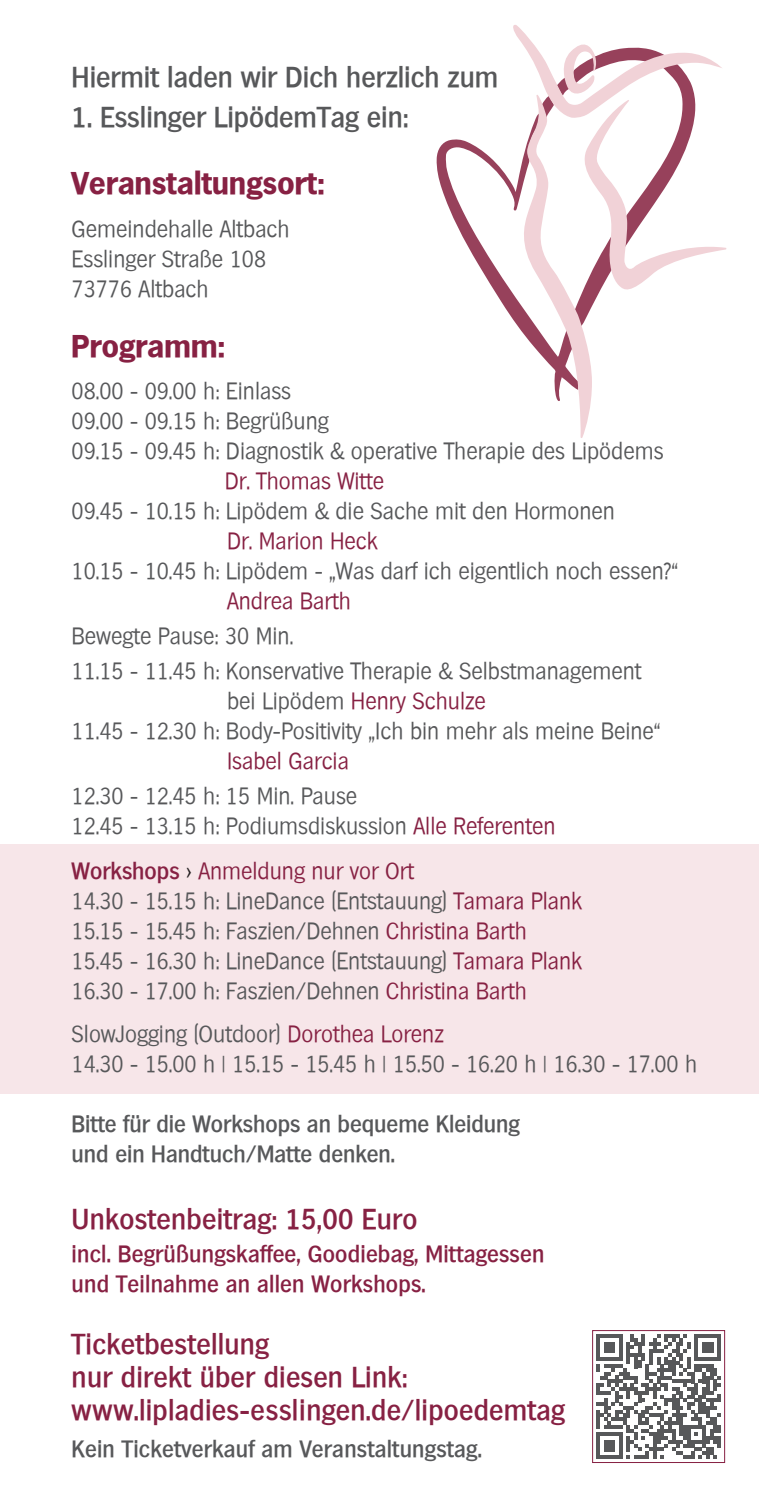
<style>
.page{position:relative;width:759px;height:1503px;background:#fff}
.page>*{position:absolute;margin:0;border:0;box-sizing:border-box;transform-origin:0 0}
.t1{font:700 30px "Hamburg";letter-spacing:.01em;color:#872143}
.t2{font:500 27.5px/32.5px "Hamburg";letter-spacing:.01em;color:#872143}
.t3{font:500 27.5px "Hamburg";color:#57585a}
.t4{font:300 22.5px/30px "Hamburg";color:#57585a;text-align:center}
.t5{font:500 22.5px/30px "Hamburg";color:#57585a}
.t6{font:300 22.5px "Hamburg";color:#872143}
.t7{font:500 22.5px "Hamburg";letter-spacing:.01em;color:#872143}
.s1{color:#872143}
.s2{font-weight:500}
.s3{color:#231f20}
</style>
<div class="page">
<div style="left:0;top:844px;width:758px;height:249px;background:#f7e6e9"></div>
<svg style="left:436px;top:25px;width:290px;height:413px"></svg>
<div style="left:592px;top:1330px;width:132px;height:132px;border:1px solid #872143"></div>
<svg style="left:596px;top:1334px;width:124px;height:124px"></svg>
<p class="t3" style="left:72px;top:60px;width:428px">Hiermit laden wir Dich herzlich zum</p>
<p class="t3" style="left:72px;top:100px;width:338px">1. Esslinger LipödemTag ein:</p>
<p class="t1" style="left:72px;top:166px;width:254px">Veranstaltungsort:</p>
<p class="t4" style="left:72px;top:214px;width:219px">Gemeindehalle Altbach</p>
<p class="t4" style="left:72px;top:244px;width:196px">Esslinger Straße 108</p>
<p class="t4" style="left:72px;top:274px;width:138px">73776 Altbach</p>
<p class="t1" style="left:72px;top:328px;width:154px">Programm:</p>
<p class="t4" style="left:72px;top:376px;width:221px">08.00 - 09.00 h: Einlass</p>
<p class="t4" style="left:72px;top:406px;width:258px">09.00 - 09.15 h: Begrüßung</p>
<p class="t4" style="left:72px;top:436px;width:593px">09.15 - 09.45 h: Diagnostik &amp; operative Therapie des Lipödems</p>
<p class="t6" style="left:225px;top:467px;width:161px">Dr. Thomas Witte</p>
<p class="t4" style="left:72px;top:496px;width:544px">09.45 - 10.15 h: Lipödem &amp; die Sache mit den Hormonen</p>
<p class="t6" style="left:227px;top:527px;width:152px">Dr. Marion Heck</p>
<p class="t4" style="left:72px;top:556px;width:607px">10.15 - 10.45 h: Lipödem - „Was darf ich eigentlich noch essen?“</p>
<p class="t6" style="left:227px;top:587px;width:125px">Andrea Barth</p>
<p class="t4" style="left:72px;top:621px;width:223px">Bewegte Pause: 30 Min.</p>
<p class="t4" style="left:72px;top:656px;width:571px">11.15 - 11.45 h: Konservative Therapie &amp; Selbstmanagement bei Lipödem <span class="s1">Henry Schulze</span></p>
<p class="t4" style="left:72px;top:716px;width:590px">11.45 - 12.30 h: Body-Positivity „Ich bin mehr als meine Beine“</p>
<p class="t6" style="left:227px;top:747px;width:123px">Isabel Garcia</p>
<p class="t4" style="left:72px;top:781px;width:287px">12.30 - 12.45 h: 15 Min. Pause</p>
<p class="t4" style="left:72px;top:811px;width:485px">12.45 - 13.15 h: Podiumsdiskussion <span class="s1">Alle Referenten</span></p>
<p class="t6" style="left:72px;top:857px;width:344px"><span class="s2">Workshops</span> <span class="s3">&gt;</span> Anmeldung nur vor Ort</p>
<p class="t4" style="left:72px;top:886px;width:511px">14.30 - 15.15 h: LineDance (Entstauung) <span class="s1">Tamara Plank</span></p>
<p class="t4" style="left:72px;top:916px;width:456px">15.15 - 15.45 h: Faszien/Dehnen <span class="s1">Christina Barth</span></p>
<p class="t4" style="left:72px;top:946px;width:511px">15.45 - 16.30 h: LineDance (Entstauung) <span class="s1">Tamara Plank</span></p>
<p class="t4" style="left:72px;top:976px;width:456px">16.30 - 17.00 h: Faszien/Dehnen <span class="s1">Christina Barth</span></p>
<p class="t4" style="left:72px;top:1018px;width:373px">SlowJogging (Outdoor) <span class="s1">Dorothea Lorenz</span></p>
<p class="t4" style="left:72px;top:1048px;width:627px">14.30 - 15.00 h | 15.15 - 15.45 h | 15.50 - 16.20 h | 16.30 - 17.00 h</p>
<p class="t5" style="left:72px;top:1108px;width:449px">Bitte für die Workshops an bequeme Kleidung und ein Handtuch/Matte denken.</p>
<p class="t2" style="left:72px;top:1203px;width:347px">Unkostenbeitrag: 15,00 Euro</p>
<p class="t7" style="left:72px;top:1240px;width:474px">incl. Begrüßungskaffee, Goodiebag, Mittagessen</p>
<p class="t7" style="left:72px;top:1270px;width:355px">und Teilnahme an allen Workshops.</p>
<p class="t2" style="left:72px;top:1328px;width:337px">Ticketbestellung<br>nur direkt über diesen Link:</p>
<p class="t2" style="left:72px;top:1393px;width:494px">www.lipladies-esslingen.de/lipoedemtag</p>
<p class="t5" style="left:72px;top:1433px;width:411px">Kein Ticketverkauf am Veranstaltungstag.</p>
</div>
